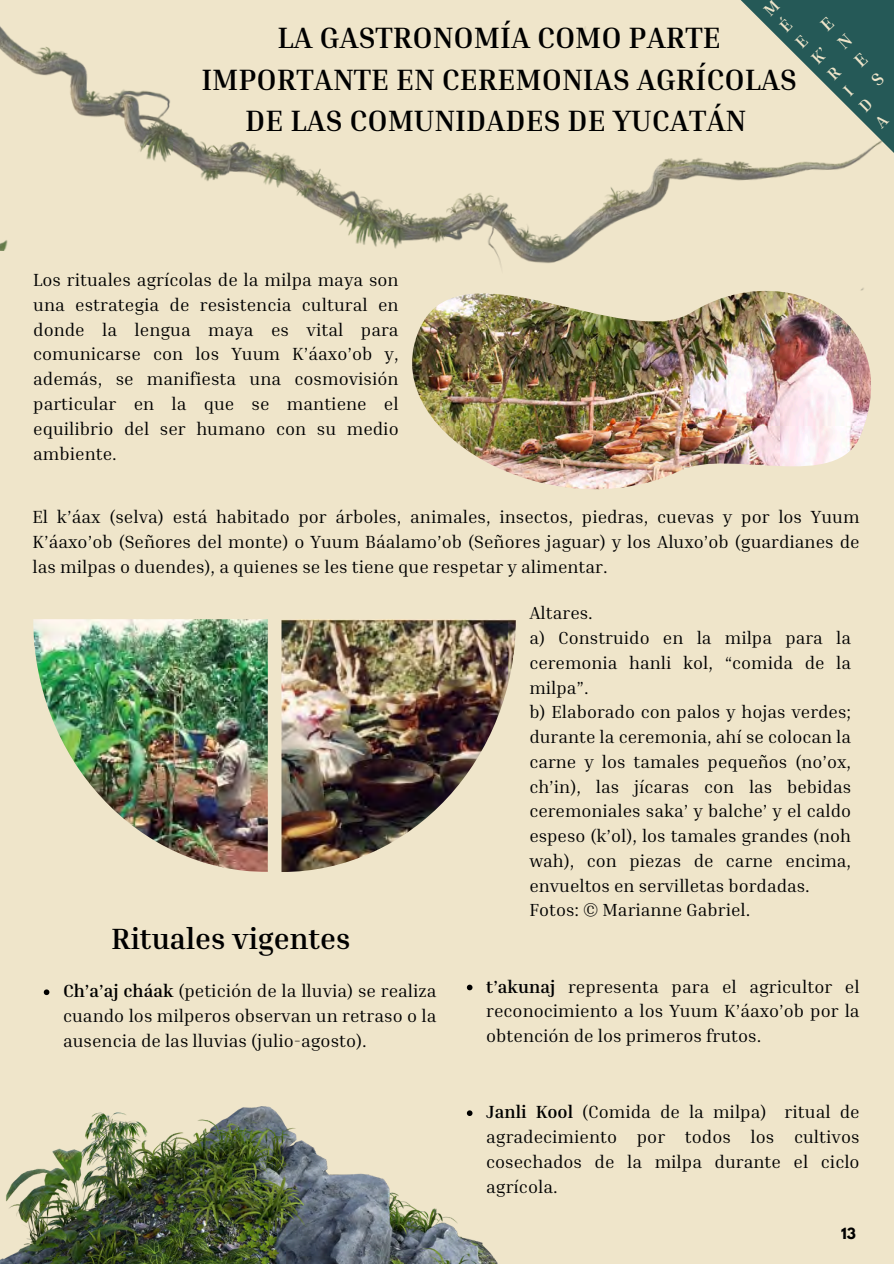
<style>
.page{position:relative;width:894px;height:1264px;background:#fff}
.page>*{position:absolute;margin:0;border:0;box-sizing:border-box;transform-origin:0 0}
.t1{font:700 30.15px/41.7px "Inria Serif";color:#000;text-align:center}
.t2{font:700 30px "Inria Serif";color:#000}
.t3{font:18px/24.8px "Inria Serif";color:#000;text-align:justify}
.t4{font:700 18px/24.8px "Inria Serif";color:#efe5ca;text-align:justify}
.t5{font:17.85px/24.8px "Inria Serif";color:#000;text-align:justify}
.t6{font:700 16.65px/22.5px "Inria Serif";color:#efe5ca}
.t7{font:700 13.65px "League Spartan";color:#000}
.s1{font-weight:700}
</style>
<div class="page">
<div style="left:0;top:0;width:893px;height:1263px;background:#efe5ca"></div>
<img style="left:0;top:26px;width:864px;height:265px">
<img style="left:0;top:1106px;width:498px;height:157px">
<img style="left:412px;top:291px;width:459px;height:198px">
<img style="left:281px;top:619px;width:234px;height:253px">
<img style="left:33px;top:619px;width:235px;height:253px">
<svg style="left:44px;top:989px;width:5px;height:6px"></svg>
<svg style="left:466px;top:984px;width:6px;height:6px"></svg>
<svg style="left:466px;top:1110px;width:6px;height:5px"></svg>
<svg style="left:721px;top:0;width:172px;height:228px"></svg>
<p class="t6" style="left:757px;top:5px;width:17px;rotate:-45deg">M<br>É<br>E<br>K’<br>R<br>I<br>D<br>A</p>
<p class="t4" style="left:814px;top:18px;width:14px;rotate:-43deg">E N E S</p>
<h1 class="t1" style="left:201px;top:16px;width:597px">LA GASTRONOMÍA COMO PARTE<br>IMPORTANTE EN CEREMONIAS AGRÍCOLAS<br>DE LAS COMUNIDADES DE YUCATÁN</h1>
<p class="t3" style="left:33px;top:267px;width:367px">Los rituales agrícolas de la milpa maya son una estrategia de resistencia cultural en donde la lengua maya es vital para comunicarse con los Yuum K’áaxo’ob y, además, se manifiesta una cosmovisión particular en la que se mantiene el equilibrio del ser humano con su medio ambiente.</p>
<p class="t3" style="left:33px;top:504px;width:828px">El k’áax (selva) está habitado por árboles, animales, insectos, piedras, cuevas y por los Yuum K’áaxo’ob (Señores del monte) o Yuum Báalamo’ob (Señores jaguar) y los Aluxo’ob (guardianes de las milpas o duendes), a quienes se les tiene que respetar y alimentar.</p>
<p class="t5" style="left:529px;top:600px;width:65px">Altares.</p>
<p class="t5" style="left:529px;top:625px;width:323px">a) Construido en la milpa para la ceremonia hanli kol, “comida de la milpa”.</p>
<p class="t5" style="left:529px;top:699px;width:323px">b) Elaborado con palos y hojas verdes; durante la ceremonia, ahí se colocan la carne y los tamales pequeños (no’ox, ch’in), las jícaras con las bebidas ceremoniales saka’ y balche’ y el caldo espeso (k’ol), los tamales grandes (noh wah), con piezas de carne encima, envueltos en servilletas bordadas.</p>
<h2 class="t5" style="left:529px;top:897px;width:222px">Fotos: © Marianne Gabriel.</h2>
<p class="t2" style="left:111px;top:920px;width:241px">Rituales vigentes</p>
<p class="t3" style="left:63px;top:978px;width:375px"><span class="s1">Ch’a’aj cháak</span> (petición de la lluvia) se realiza cuando los milperos observan un retraso o la ausencia de las lluvias (julio-agosto).</p>
<p class="t3" style="left:486px;top:973px;width:375px"><span class="s1">t’akunaj</span> representa para el agricultor el reconocimiento a los Yuum K’áaxo’ob por la obtención de los primeros frutos.</p>
<p class="t3" style="left:486px;top:1099px;width:375px"><span class="s1">Janli Kool</span> (Comida de la milpa) ritual de agradecimiento por todos los cultivos cosechados de la milpa durante el ciclo agrícola.</p>
<p class="t7" style="left:840px;top:1227px;width:16px">13</p>
</div>
